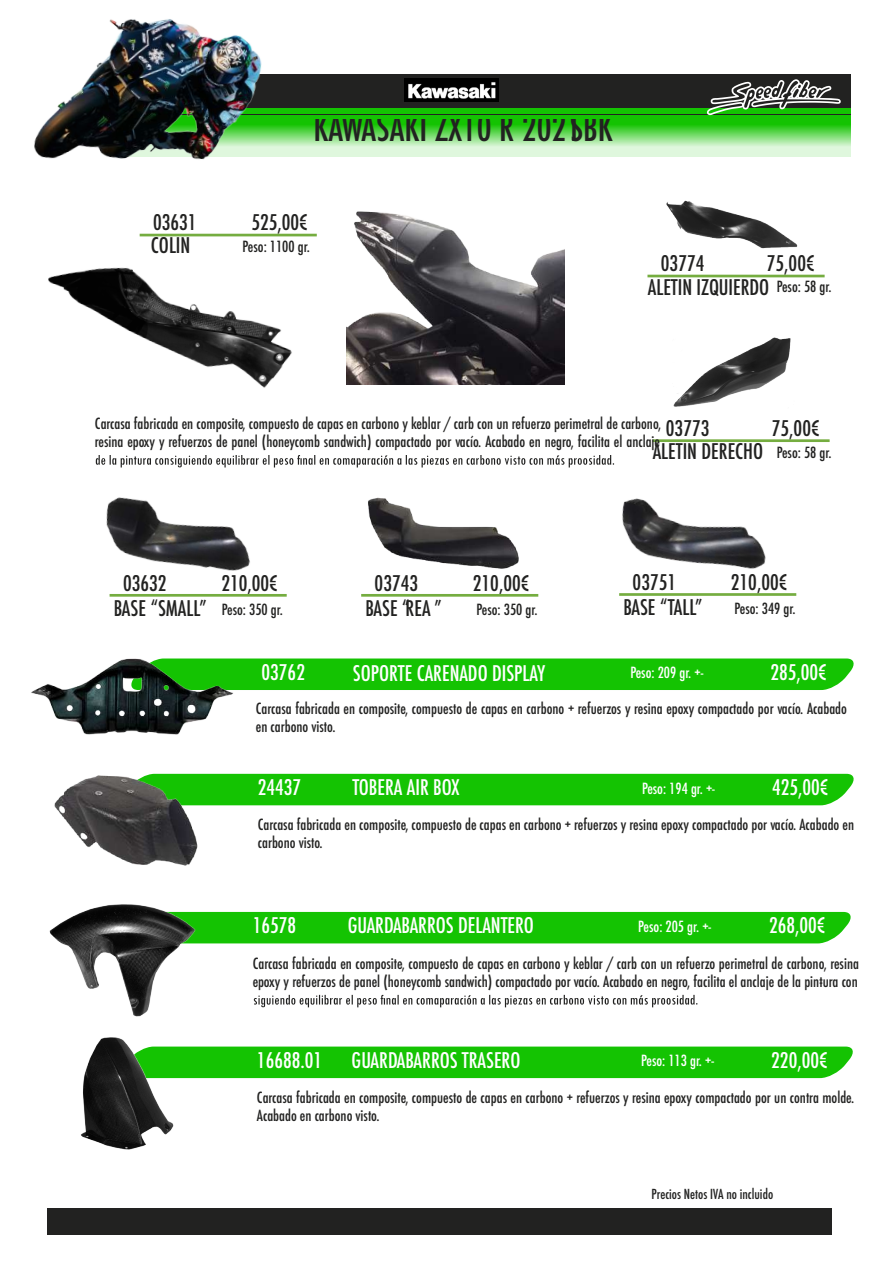
<style>
.page{position:relative;width:893px;height:1263px;background:#fff}
.page>*{position:absolute;margin:0;border:0;box-sizing:border-box;transform-origin:0 0}
.t1{font:500 condensed 36px "Futura";color:#222221}
.t2{font:500 condensed 21px/25.5px "Futura";color:#222221;text-align:right}
.t3{font:500 condensed 21px "Futura";color:#fff}
.t4{font:500 condensed 15px/18px "Futura";color:#222221}
.t5{font:500 condensed 15px "Futura";color:#fff}
.t6{font:500 condensed 13.5px "Futura";color:#222221}
.s1{font-size:15px}
</style>
<div class="page">
<div style="left:47px;top:1208px;width:785px;height:27px;background:#222221"></div>
<svg style="left:275px;top:119px;width:576px;height:37px;background:#83df7a"></svg>
<div style="left:109px;top:74px;width:742px;height:44px;background:#222221"></div>
<svg style="left:275px;top:79px;width:576px;height:40px"></svg>
<img style="left:34px;top:19px;width:241px;height:141px">
<img style="left:673px;top:337px;width:118px;height:70px">
<div style="left:237px;top:658px;width:617px;height:32px;background:#14c302"></div>
<img style="left:31px;top:658px;width:206px;height:77px">
<div style="left:200px;top:774px;width:654px;height:31px;background:#14c302"></div>
<img style="left:346px;top:211px;width:218px;height:174px">
<img style="left:48px;top:267px;width:244px;height:121px">
<hr style="left:140px;top:234px;width:177px;height:2px;background:#75ad40">
<hr style="left:652px;top:439px;width:178px;height:3px;background:#75ad40">
<hr style="left:110px;top:594px;width:177px;height:3px;background:#75ad40">
<hr style="left:361px;top:594px;width:177px;height:3px;background:#75ad40">
<div style="left:174px;top:1046px;width:679px;height:32px;background:#14c302"></div>
<img style="left:81px;top:1037px;width:93px;height:113px">
<div style="left:195px;top:912px;width:656px;height:31px;background:#14c302"></div>
<svg style="left:254px;top:995px;width:443px;height:12px"></svg>
<img style="left:49px;top:904px;width:146px;height:113px">
<img style="left:368px;top:497px;width:151px;height:72px">
<svg style="left:96px;top:455px;width:518px;height:12px"></svg>
<img style="left:54px;top:774px;width:146px;height:92px">
<img style="left:666px;top:200px;width:132px;height:49px">
<hr style="left:647px;top:275px;width:178px;height:2px;background:#75ad40">
<hr style="left:619px;top:593px;width:177px;height:3px;background:#75ad40">
<img style="left:106px;top:497px;width:144px;height:98px">
<img style="left:622px;top:498px;width:144px;height:71px">
<h1 class="t1" style="left:313px;top:105px;width:301px">KAWASAKI ZX10 R 2021 SBK</h1>
<h2 class="t2" style="left:153px;top:210px;width:45px">03631</h2>
<h2 class="t2" style="left:251px;top:210px;width:58px">525,00€</h2>
<h2 class="t2" style="left:151px;top:233px;width:41px">COLIN</h2>
<p class="t4" style="left:243px;top:237px;width:69px">Peso: 1100 gr.</p>
<h2 class="t2" style="left:648px;top:251px;width:185px;line-height:24.2px;text-align:left;text-indent:119px">75,00€<br>ALETIN IZQUIERDO <span class="s1">Peso: 58 gr.</span></h2>
<h2 class="t2" style="left:661px;top:251px;width:45px">03774</h2>
<p class="t4" style="left:95px;top:414px;width:568px">Carcasa fabricada en composite, compuesto de capas en carbono y keblar / carb con un refuerzo perimetral de carbono, resina epoxy y refuerzos de panel (honeycomb sandwich) compactado por vacío. Acabado en negro, facilita el anclaje</p>
<h2 class="t2" style="left:666px;top:415px;width:45px">03773</h2>
<h2 class="t2" style="left:772px;top:415px;width:49px">75,00€</h2>
<h2 class="t2" style="left:653px;top:439px;width:112px">ALETIN DERECHO</h2>
<p class="t4" style="left:777px;top:443px;width:56px">Peso: 58 gr.</p>
<h2 class="t2" style="left:114px;top:570px;width:170px">210,00€<br>BASE “SMALL” <span class="s1">Peso: 350 gr.</span></h2>
<h2 class="t2" style="left:375px;top:570px;width:45px">03743</h2>
<h2 class="t2" style="left:473px;top:570px;width:58px">210,00€</h2>
<h2 class="t2" style="left:123px;top:570px;width:45px">03632</h2>
<h2 class="t2" style="left:365px;top:596px;width:78px">BASE “REA ”</h2>
<p class="t4" style="left:477px;top:600px;width:62px">Peso: 350 gr.</p>
<h2 class="t2" style="left:633px;top:569px;width:45px">03751</h2>
<h2 class="t2" style="left:731px;top:569px;width:58px">210,00€</h2>
<h2 class="t2" style="left:623px;top:595px;width:81px">BASE “TALL”</h2>
<p class="t4" style="left:735px;top:599px;width:62px">Peso: 349 gr.</p>
<h2 class="t3" style="left:262px;top:659px;width:45px">03762</h2>
<h2 class="t3" style="left:353px;top:660px;width:194px">SOPORTE CARENADO DISPLAY</h2>
<p class="t5" style="left:630px;top:663px;width:74px">Peso: 209 gr. +-</p>
<h2 class="t3" style="left:770px;top:659px;width:58px">285,00€</h2>
<p class="t4" style="left:256px;top:700px;width:593px">Carcasa fabricada en composite, compuesto de capas en carbono + refuerzos y resina epoxy compactado por vacío. Acabado en carbono visto.</p>
<h2 class="t3" style="left:258px;top:774px;width:45px">24437</h2>
<h2 class="t3" style="left:352px;top:774px;width:108px">TOBERA AIR BOX</h2>
<p class="t5" style="left:642px;top:778px;width:74px">Peso: 194 gr. +-</p>
<h2 class="t3" style="left:772px;top:774px;width:58px">425,00€</h2>
<p class="t4" style="left:258px;top:816px;width:598px">Carcasa fabricada en composite, compuesto de capas en carbono + refuerzos y resina epoxy compactado por vacío. Acabado en carbono visto.</p>
<h2 class="t3" style="left:253px;top:912px;width:45px">16578</h2>
<h2 class="t3" style="left:348px;top:912px;width:188px">GUARDABARROS DELANTERO</h2>
<p class="t5" style="left:638px;top:916px;width:74px">Peso: 205 gr. +-</p>
<h2 class="t3" style="left:769px;top:912px;width:58px">268,00€</h2>
<p class="t4" style="left:253px;top:954px;width:608px">Carcasa fabricada en composite, compuesto de capas en carbono y keblar / carb con un refuerzo perimetral de carbono, resina epoxy y refuerzos de panel (honeycomb sandwich) compactado por vacío. Acabado en negro, facilita el anclaje de la pintu- ra con</p>
<h2 class="t3" style="left:257px;top:1047px;width:67px">16688.01</h2>
<h2 class="t3" style="left:352px;top:1047px;width:170px">GUARDABARROS TRASERO</h2>
<p class="t5" style="left:641px;top:1051px;width:74px">Peso: 113 gr. +-</p>
<h2 class="t3" style="left:771px;top:1047px;width:58px">220,00€</h2>
<p class="t4" style="left:257px;top:1089px;width:599px">Carcasa fabricada en composite, compuesto de capas en carbono + refuerzos y resina epoxy compactado por un contra molde.<br>Acabado en carbono visto.</p>
<p class="t6" style="left:651px;top:1185px;width:123px">Precios Netos IVA no incluido</p>
</div>
